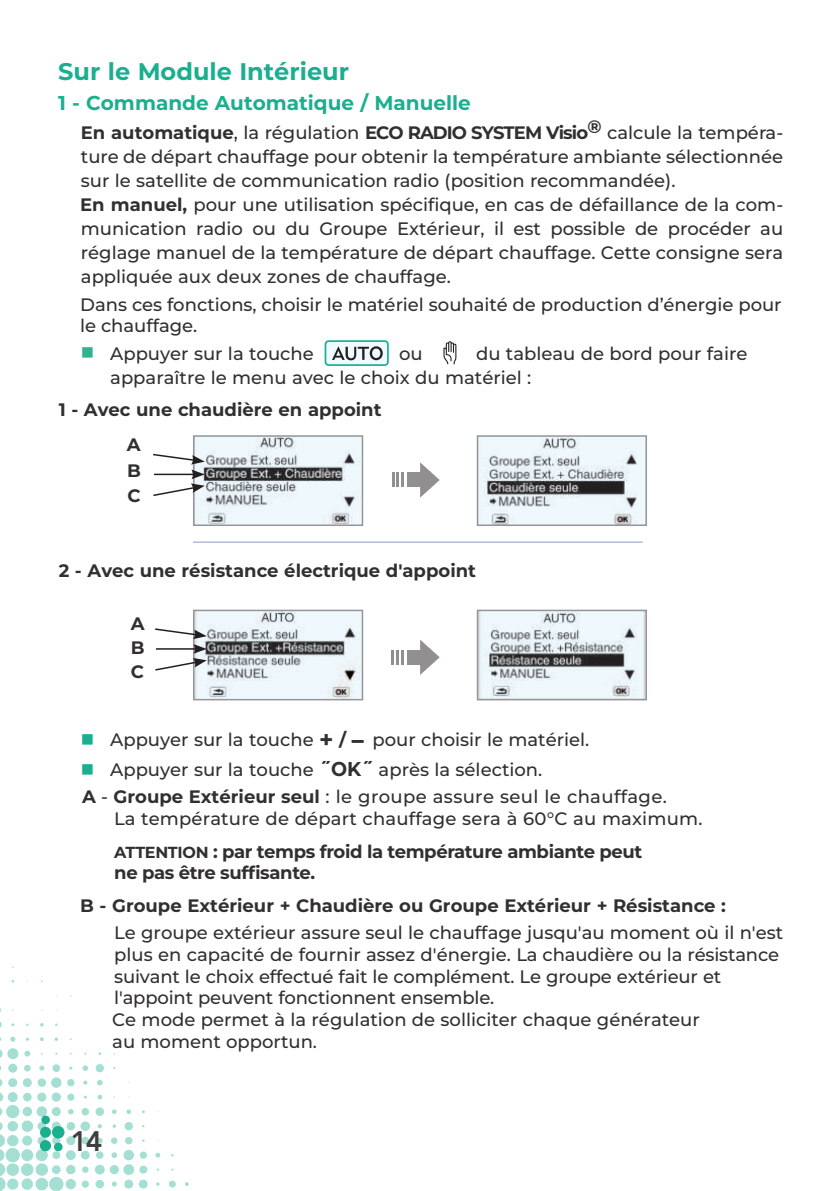
<style>
.page{position:relative;width:840px;height:1191px;background:#fff}
.page>*{position:absolute;margin:0;border:0;box-sizing:border-box;transform-origin:0 0}
.t1{font:800 28px "Avenir LT Std";color:#3e3e3f}
.t2{font:700 24px "Montserrat";color:#19af8f}
.t3{font:700 20px "Montserrat";color:#19af8f}
.t4{font:500 18px/24px "Montserrat";color:#312f30}
.t5{font:700 18px/25.6px "Montserrat";color:#312f30;text-align:justify}
.s1{font-weight:700}
.s2{color:#30b393}
.s3{color:#19af8f}
.s4{font-weight:700;font-size:24px}
.s5{font-weight:700;font-size:20px}
.s6{font-weight:700;font-size:16px}
</style>
<div class="page">
<svg style="left:40px;top:1023px;width:4px;height:4px"></svg>
<svg style="left:10px;top:1036px;width:5px;height:5px"></svg>
<svg style="left:40px;top:1037px;width:4px;height:4px"></svg>
<svg style="left:54px;top:1037px;width:4px;height:4px"></svg>
<svg style="left:155px;top:1152px;width:5px;height:5px"></svg>
<svg style="left:169px;top:1180px;width:7px;height:7px"></svg>
<svg style="left:185px;top:1182px;width:4px;height:4px"></svg>
<svg style="left:0;top:1048px;width:148px;height:143px"></svg>
<hr style="left:193px;top:541px;width:449px;height:1px;background:#8c99c9">
<svg style="left:327px;top:343px;width:58px;height:20px"></svg>
<div style="left:324px;top:340px;width:64px;height:26px;border:2px solid #19af8f;border-radius:3px"></div>
<img style="left:196px;top:438px;width:164px;height:85px">
<div style="left:193px;top:435px;width:170px;height:91px;border:2px solid #939598"></div>
<img style="left:479px;top:438px;width:164px;height:85px">
<div style="left:476px;top:435px;width:170px;height:91px;border:2px solid #939598"></div>
<svg style="left:420px;top:462px;width:19px;height:35px"></svg>
<hr style="left:401px;top:473px;width:3px;height:14px;background:#231f20">
<hr style="left:396px;top:473px;width:3px;height:14px;background:#231f20">
<svg style="left:392px;top:473px;width:2px;height:14px"></svg>
<div style="left:406px;top:473px;width:15px;height:14px;background:#918f8f"></div>
<svg style="left:153px;top:453px;width:52px;height:44px"></svg>
<img style="left:196px;top:612px;width:164px;height:85px">
<div style="left:193px;top:609px;width:170px;height:91px;border:2px solid #939598"></div>
<img style="left:479px;top:612px;width:164px;height:85px">
<div style="left:476px;top:609px;width:170px;height:91px;border:2px solid #939598"></div>
<svg style="left:420px;top:640px;width:19px;height:35px"></svg>
<hr style="left:401px;top:650px;width:3px;height:14px;background:#231f20">
<hr style="left:396px;top:650px;width:3px;height:14px;background:#231f20">
<hr style="left:391px;top:650px;width:3px;height:14px;background:#231f20">
<div style="left:406px;top:650px;width:15px;height:14px;background:#918f8f"></div>
<svg style="left:155px;top:627px;width:52px;height:44px"></svg>
<svg style="left:456px;top:344px;width:1px;height:16px"></svg>
<svg style="left:443px;top:341px;width:13px;height:23px"></svg>
<h2 class="t2" style="left:58px;top:60px;width:292px">Sur le Module Intérieur</h2>
<p class="t3" style="left:58px;top:93px;width:414px">1 - Commande Automatique / Manuelle</p>
<p class="t4" style="left:80px;top:120px;width:704px"><span class="s1">En automatique</span>, la régulation <span class="s1">ECO RADIO SYSTEM Visio</span><sup>®</sup> calcule la tempéra&shy;ture de départ chauffage pour obtenir la température ambiante sélectionnée sur le satellite de communication radio (position recommandée).<br><span class="s1">En manuel,</span> pour une utilisation spéci昀椀que, en cas de défaillance de la com&shy;munication radio ou du Groupe Extérieur, il est possible de procéder au réglage manuel de la température de départ chauffage. Cette consigne sera appliquée aux deux zones de chauffage.</p>
<p class="t4" style="left:80px;top:293px;width:702px;line-height:21.6px">Dans ces fonctions, choisir le matériel souhaité de production d’énergie pour le chauffage.</p>
<p class="t4" style="left:81px;top:341px;width:234px"><span class="s2">■</span> Appuyer sur la touche</p>
<p class="t4" style="left:399px;top:341px;width:25px">ou</p>
<p class="t4" style="left:110px;top:341px;width:638px;text-indent:365px">du tableau de bord pour faire apparaître le menu avec le choix du matériel :</p>
<p class="t5" style="left:59px;top:397px;width:324px">1 - Avec une chaudière en appoint</p>
<p class="t5" style="left:127px;top:433px;width:16px">A B C</p>
<p class="t5" style="left:59px;top:559px;width:418px">2 - Avec une résistance électrique d'appoint</p>
<p class="t5" style="left:131px;top:612px;width:15px;line-height:23.8px">A B C</p>
<p class="t4" style="left:81px;top:727px;width:509px"><span class="s3">■</span> Appuyer sur la touche <span class="s4">+</span> <span class="s1">/</span> <sup>_</sup> pour choisir le matériel.</p>
<p class="t4" style="left:81px;top:755px;width:587px;line-height:27.2px"><span class="s3">■</span> Appuyer sur la touche <span class="s5">˝OK˝</span> après la sélection.<br><span class="s1">A</span> - <span class="s1">Groupe Extérieur seul</span> : le groupe assure seul le chauffage.</p>
<p class="t4" style="left:114px;top:801px;width:589px;line-height:33px">La température de départ chauffage sera à 60°C au maximum.<br><span class="s6">ATTENTION</span> <span class="s1">: par temps froid la température ambiante peut</span></p>
<p class="t5" style="left:80px;top:856px;width:647px;line-height:33px;text-indent:34px">ne pas être suf昀椀sante.<br>B - Groupe Extérieur + Chaudière ou Groupe Extérieur + Résistance :</p>
<p class="t4" style="left:112px;top:921px;width:672px;line-height:21.6px">Le groupe extérieur assure seul le chauffage jusqu'au moment où il n'est plus en capacité de fournir assez d'énergie. La chaudière ou la résistance suivant le choix effectué fait le complément. Le groupe extérieur et l'appoint peuvent fonctionnent ensemble.<br>Ce mode permet à la régulation de solliciter chaque générateur<br>au moment opportun.</p>
<h1 class="t1" style="left:71px;top:1124px;width:33px">14</h1>
</div>
